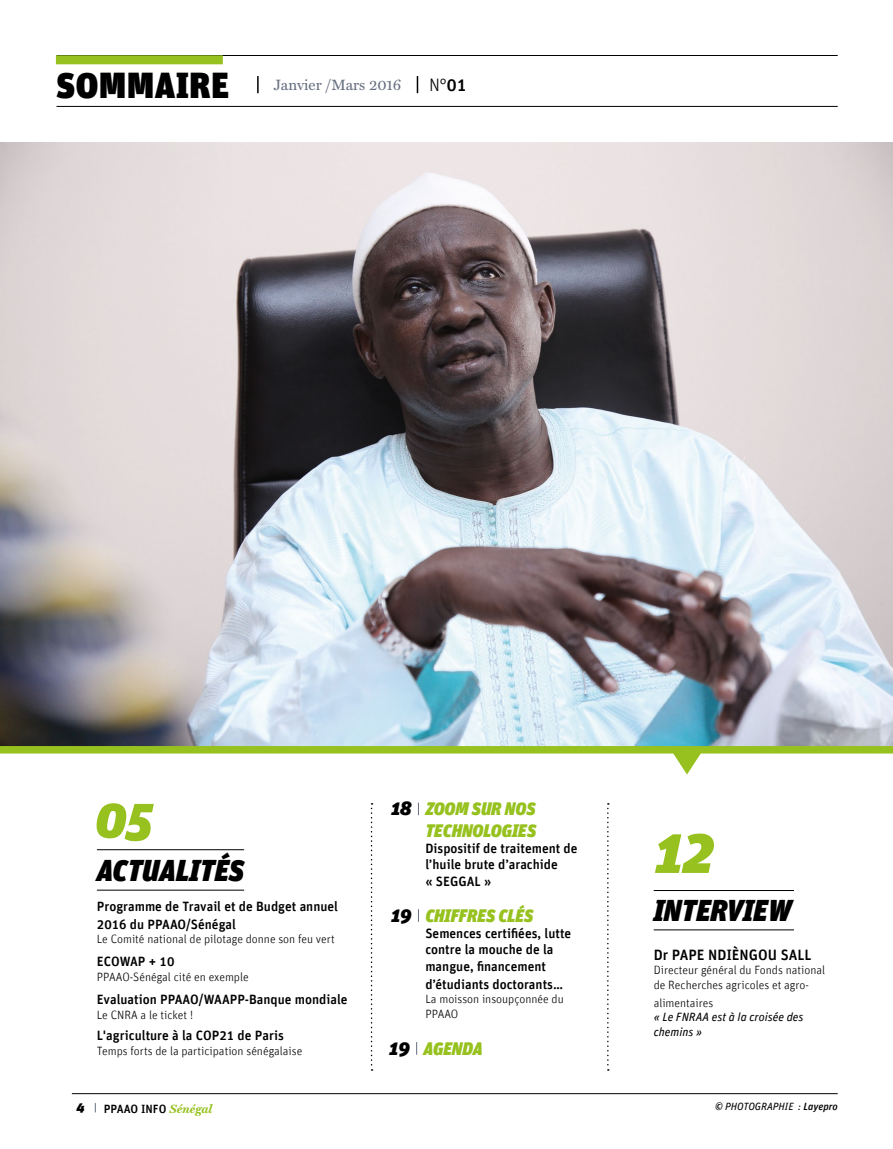
<style>
.page{position:relative;width:893px;height:1149px;background:#fff}
.page>*{position:absolute;margin:0;border:0;box-sizing:border-box;transform-origin:0 0}
.t1{font:italic 900 60px "Unit";color:#96c11e}
.t2{font:italic 900 52.5px "Unit";color:#96c11e}
.t3{font:36px "Unit Ultra TF";letter-spacing:.02em;color:#000}
.t4{font:italic 900 30px "Unit";color:#000}
.t5{font:italic 900 19.5px "Unit";color:#000}
.t6{font:italic 900 18px/21.6px "Unit";color:#96c11e}
.t7{font:300 18px "Unit";color:#000}
.t8{font:15px "Unit Medium TF";color:#000}
.t9{font:15px "Miller Text";color:#666e80}
.t10{font:13.5px/16.2px "Unit Medium TF";color:#000}
.t11{font:italic 900 13.5px "Unit";color:#000}
.t12{font:300 12px/14.4px "Unit";color:#000}
.t13{font:italic 12px/14.4px "Unit Regular Alternate";color:#000}
.t14{font:12px "Unit Medium TF";color:#000}
.t15{font:10.5px "Unit Regular Italic TF";color:#000}
.s1{font-family:"Unit Medium TF";font-weight:400}
.s2{font-family:"Miller Text";font-weight:700;font-style:italic;color:#96c11e}
.s3{font-family:"Unit Medium Italic TF"}
</style>
<div class="page">
<hr style="left:72px;top:1092px;width:766px;height:1px;background:#000">
<img style="left:0;top:142px;width:892px;height:603px">
<hr style="left:654px;top:929px;width:140px;height:1px;background:#000">
<hr style="left:654px;top:890px;width:140px;height:1px;background:#000">
<hr style="left:97px;top:889px;width:147px;height:1px;background:#000">
<hr style="left:97px;top:849px;width:147px;height:1px;background:#000">
<svg style="left:371px;top:803px;width:2px;height:267px"></svg>
<svg style="left:607px;top:803px;width:2px;height:267px"></svg>
<div style="left:0;top:745px;width:892px;height:8px;background:#96c11e"></div>
<svg style="left:673px;top:753px;width:28px;height:21px"></svg>
<svg style="left:418px;top:802px;width:1px;height:13px"></svg>
<svg style="left:416px;top:1042px;width:1px;height:12px"></svg>
<svg style="left:418px;top:909px;width:1px;height:12px"></svg>
<svg style="left:257px;top:76px;width:2px;height:17px"></svg>
<hr style="left:56px;top:55px;width:782px;height:1px;background:#000">
<hr style="left:56px;top:106px;width:782px;height:1px;background:#000">
<div style="left:56px;top:55px;width:167px;height:9px;background:#96c11e"></div>
<svg style="left:417px;top:76px;width:1px;height:17px"></svg>
<h3 class="t3" style="left:56px;top:68px;width:174px">SOMMAIRE</h3>
<p class="t9" style="left:274px;top:76px;width:129px">Janvier /Mars 2016</p>
<h3 class="t7" style="left:429px;top:76px;width:39px">N°<span class="s1">01</span></h3>
<h2 class="t2" style="left:95px;top:790px;width:59px">05</h2>
<h3 class="t5" style="left:391px;top:798px;width:22px">18</h3>
<h3 class="t4" style="left:97px;top:854px;width:149px">ACTUALITÉS</h3>
<h3 class="t6" style="left:425px;top:799px;width:112px">ZOOM SUR NOS<br>TECHNOLOGIES</h3>
<p class="t10" style="left:425px;top:841px;width:154px">Dispositif de traitement de l’huile brute d’arachide<br>« SEGGAL »</p>
<h1 class="t1" style="left:655px;top:819px;width:60px">12</h1>
<h3 class="t5" style="left:391px;top:904px;width:22px">19</h3>
<h3 class="t4" style="left:654px;top:894px;width:139px">INTERVIEW</h3>
<p class="t10" style="left:97px;top:897px;width:243px;line-height:18px">Programme de Travail et de Budget annuel<br>2016 du PPAAO/Sénégal</p>
<p class="t12" style="left:97px;top:932px;width:239px">Le Comité national de pilotage donne son feu vert</p>
<p class="t10" style="left:97px;top:954px;width:79px">ECOWAP + 10</p>
<p class="t12" style="left:97px;top:970px;width:153px">PPAAO-Sénégal cité en exemple</p>
<p class="t10" style="left:97px;top:992px;width:252px">Evaluation PPAAO/WAAPP-Banque mondiale</p>
<p class="t12" style="left:97px;top:1007px;width:98px">Le CNRA a le ticket !</p>
<p class="t10" style="left:97px;top:1028px;width:188px">L'agriculture à la COP21 de Paris</p>
<p class="t12" style="left:97px;top:1043px;width:207px">Temps forts de la participation sénégalaise</p>
<h3 class="t6" style="left:424px;top:1038px;width:61px">AGENDA</h3>
<h3 class="t6" style="left:425px;top:905px;width:109px">CHIFFRES CLÉS</h3>
<p class="t10" style="left:425px;top:926px;width:147px">Semences certifiées, lutte contre la mouche de la mangue, financement</p>
<p class="t10" style="left:425px;top:976px;width:139px">d’étudiants doctorants…</p>
<p class="t12" style="left:425px;top:992px;width:140px">La moisson insoupçonnée du<br>PPAAO</p>
<p class="t8" style="left:654px;top:947px;width:159px">Dr PAPE NDIÈNGOU SALL</p>
<p class="t12" style="left:654px;top:963px;width:173px">Directeur général du Fonds national de Recherches agricoles et agro-</p>
<p class="t12" style="left:654px;top:996px;width:61px">alimentaires</p>
<p class="t13" style="left:654px;top:1010px;width:152px">« Le FNRAA est à la croisée des chemins »</p>
<h3 class="t5" style="left:389px;top:1037px;width:22px">19</h3>
<p class="t11" style="left:76px;top:1099px;width:10px">4</p>
<p class="t14" style="left:104px;top:1102px;width:110px">PPAAO INFO <span class="s2">Sénégal</span></p>
<p class="t15" style="left:715px;top:1100px;width:124px"><span class="s3">©</span> PHOTOGRAPHIE : <span class="s3">Layepro</span></p>
</div>
